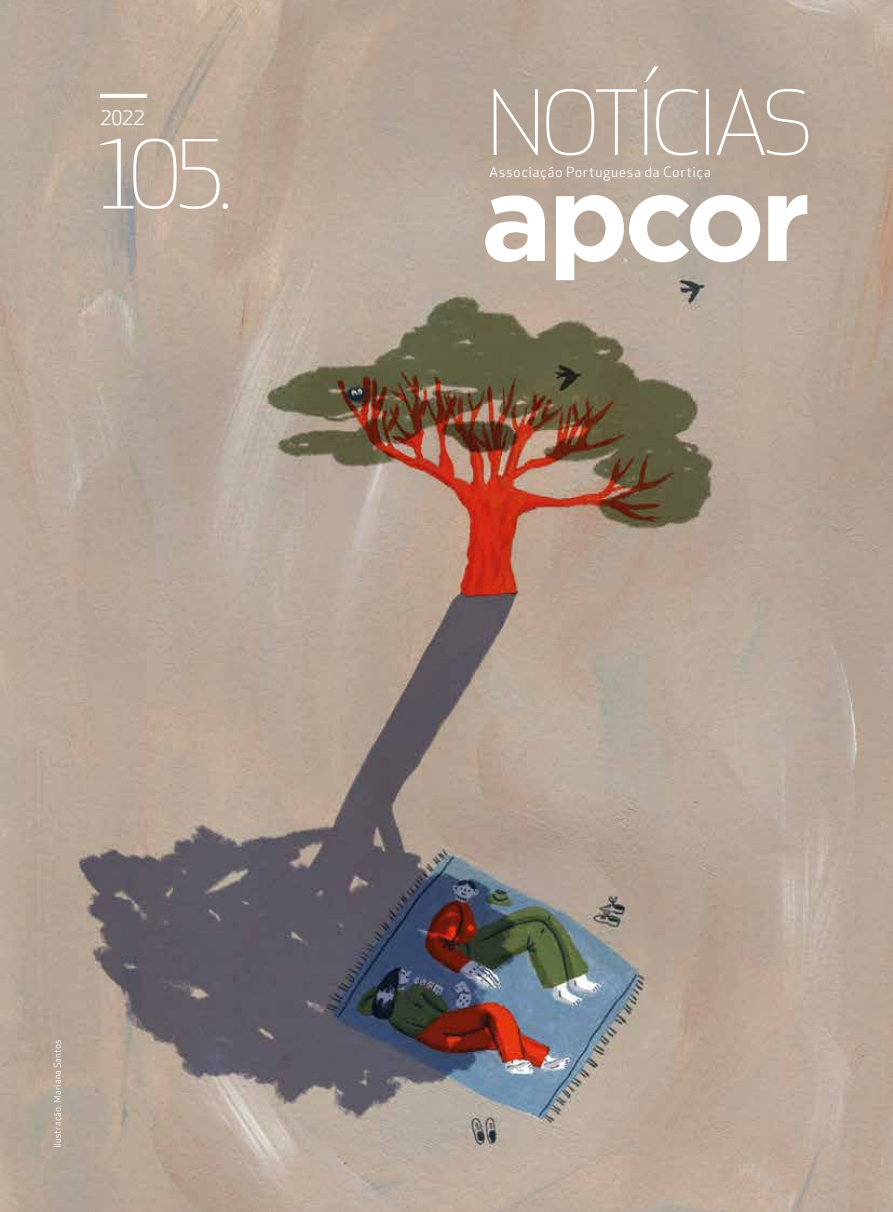
<style>
.page{position:relative;width:893px;height:1212px;background:#fff}
.page>*{position:absolute;margin:0;border:0;box-sizing:border-box;transform-origin:0 0}
.t1{font:700 120.75px "Gotham";letter-spacing:-.045em;color:#fff}
.t2{font:92.55px "Apex Sans Light T";color:#fff}
.t3{font:87.6px "Apex Sans Light T";letter-spacing:-.075em;color:#fff}
.t4{font:19.5px "Apex Sans Book T";color:#fff}
.t5{font:13.65px "Apex Sans Book T";letter-spacing:.035em;color:#fff}
.t6{font:9px "Apex Sans Book T";letter-spacing:.01em;color:#fff}
</style>
<div class="page">
<img style="left:0;top:0;width:893px;height:1212px">
<svg style="left:100px;top:94px;width:47px;height:4px"></svg>
<h3 class="t4" style="left:100px;top:106px;width:46px">2022</h3>
<h2 class="t2" style="left:91px;top:115px;width:146px">105.</h2>
<h3 class="t3" style="left:486px;top:67px;width:329px">NOTÍCIAS</h3>
<p class="t5" style="left:489px;top:163px;width:223px">Associação Portuguesa da Cortiça</p>
<h1 class="t1" style="left:481px;top:148px;width:331px">apcor</h1>
<p class="t6" style="left:52px;top:1148px;width:110px;rotate:-90deg">Ilustração: Mariana Santos</p>
</div>
